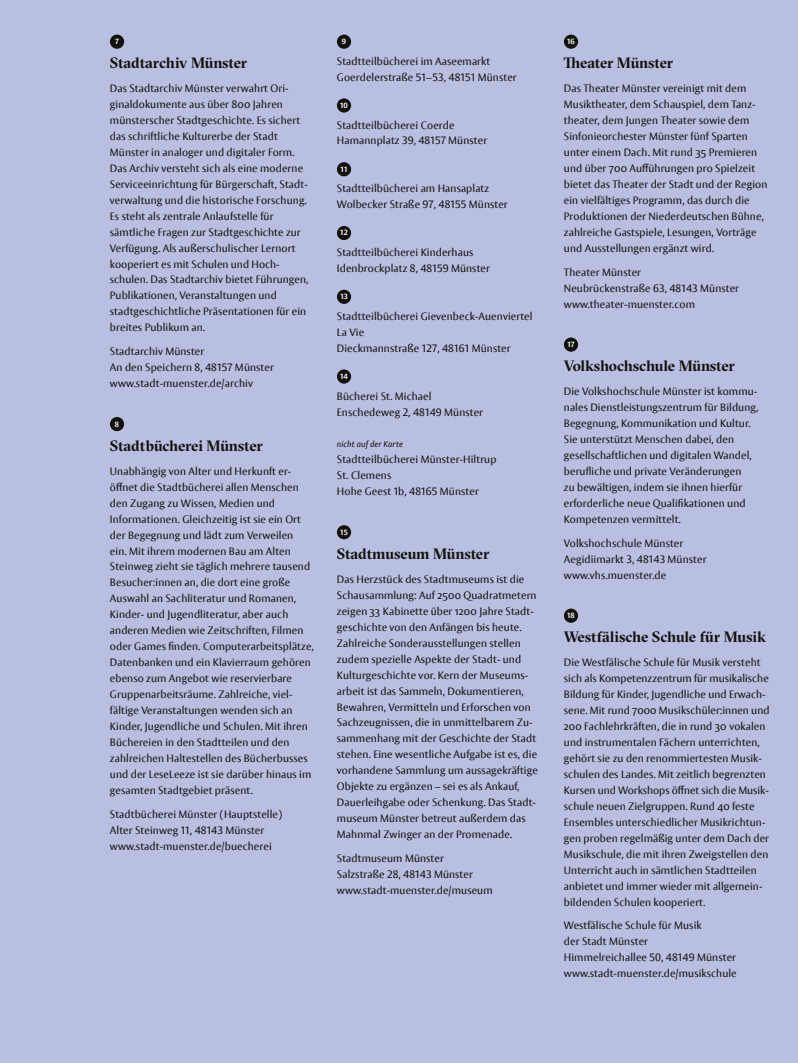
<style>
.page{position:relative;width:798px;height:1063px;background:#fff}
.page>*{position:absolute;margin:0;border:0;box-sizing:border-box;transform-origin:0 0}
.Karte_Überschrift{font:700 15px "GT Sectra Fine";letter-spacing:-.01em;color:#12120d}
.fließ_klein_flatter{font:700 15px "GT Sectra Fine";letter-spacing:-.01em;color:#12120d}
.fließ_klein_flatter-2{font:10.62px/16px "Vesta Pro";letter-spacing:.01em;color:#12120d}
.fließ_klein_flatter-3{font:italic 8.5px "Vesta Pro";letter-spacing:.01em;color:#12120d}
.Karte_Zahl_im_Kreis{font:700 7.5px "Vesta Pro";color:#fff}
</style>
<div class="page">
<div style="left:0;top:0;width:797px;height:1063px;background:#b8bfe0"></div>
<div style="left:110px;top:35px;width:14px;height:14px;background:#12120d;border-radius:50%"></div>
<div style="left:110px;top:417px;width:14px;height:14px;background:#12120d;border-radius:50%"></div>
<div style="left:337px;top:35px;width:14px;height:14px;background:#12120d;border-radius:50%"></div>
<div style="left:337px;top:98px;width:14px;height:15px;background:#12120d;border-radius:50%"></div>
<div style="left:337px;top:162px;width:14px;height:14px;background:#12120d;border-radius:50%"></div>
<div style="left:337px;top:226px;width:14px;height:14px;background:#12120d;border-radius:50%"></div>
<div style="left:337px;top:290px;width:14px;height:14px;background:#12120d;border-radius:50%"></div>
<div style="left:337px;top:369px;width:14px;height:15px;background:#12120d;border-radius:50%"></div>
<div style="left:337px;top:525px;width:14px;height:14px;background:#12120d;border-radius:50%"></div>
<div style="left:563px;top:35px;width:15px;height:14px;background:#12120d;border-radius:50%"></div>
<div style="left:563px;top:338px;width:15px;height:14px;background:#12120d;border-radius:50%"></div>
<div style="left:563px;top:609px;width:15px;height:14px;background:#12120d;border-radius:50%"></div>
<p class="Karte_Zahl_im_Kreis" style="left:115px;top:37px;width:5px">7</p>
<p class="Karte_Überschrift" style="left:110px;top:54px;width:139px">Stadtarchiv Münster</p>
<p class="fließ_klein_flatter-2" style="left:110px;top:80px;width:200px">Das Stadtarchiv Münster verwahrt Ori&shy;ginaldokumente aus über 800 Jahren münsterscher Stadtgeschichte. Es sichert das schriftliche Kulturerbe der Stadt Münster in analoger und digitaler Form.<br>Das Archiv versteht sich als eine moderne Serviceeinrichtung für Bürgerschaft, Stadt&shy;verwaltung und die historische Forschung.<br>Es steht als zentrale Anlaufstelle für sämtliche Fragen zur Stadtgeschichte zur Verfügung. Als außerschulischer Lernort kooperiert es mit Schulen und Hoch&shy;schulen. Das Stadtarchiv bietet Führungen, Publikationen, Veranstaltungen und stadtgeschichtliche Präsentationen für ein breites Publikum an.</p>
<p class="fließ_klein_flatter-2" style="left:110px;top:343px;width:96px">Stadtarchiv Münster</p>
<p class="fließ_klein_flatter-2" style="left:110px;top:359px;width:165px">An den Speichern 8, 48157 Münster</p>
<p class="fließ_klein_flatter-2" style="left:110px;top:375px;width:144px">www.stadt-muenster.de/archiv</p>
<p class="Karte_Zahl_im_Kreis" style="left:115px;top:419px;width:6px">8</p>
<p class="fließ_klein_flatter" style="left:110px;top:437px;width:154px">Stadtbücherei Münster</p>
<p class="fließ_klein_flatter-2" style="left:110px;top:463px;width:205px">Unabhängig von Alter und Herkunft er&shy;öffnet die Stadtbücherei allen Menschen den Zugang zu Wissen, Medien und Informationen. Gleichzeitig ist sie ein Ort der Begegnung und lädt zum Verweilen<br>ein. Mit ihrem modernen Bau am Alten Steinweg zieht sie täglich mehrere tausend Besucher:innen an, die dort eine große Auswahl an Sachliteratur und Romanen, Kinder- und Jugendliteratur, aber auch anderen Medien wie Zeitschriften, Filmen oder Games finden. Computerarbeitsplätze, Datenbanken und ein Klavierraum gehören ebenso zum Angebot wie reservierbare Gruppenarbeitsräume. Zahlreiche, viel&shy;fältige Veranstaltungen wenden sich an Kinder, Jugendliche und Schulen. Mit ihren Büchereien in den Stadtteilen und den zahlreichen Haltestellen des Bücherbusses und der LeseLeeze ist sie darüber hinaus im gesamten Stadtgebiet präsent.</p>
<p class="fließ_klein_flatter-2" style="left:110px;top:806px;width:174px">Stadtbücherei Münster (Hauptstelle)</p>
<p class="fließ_klein_flatter-2" style="left:110px;top:822px;width:156px">Alter Steinweg 11, 48143 Münster</p>
<p class="fließ_klein_flatter-2" style="left:110px;top:838px;width:163px">www.stadt-muenster.de/buecherei</p>
<p class="Karte_Zahl_im_Kreis" style="left:342px;top:37px;width:6px">9</p>
<p class="fließ_klein_flatter-2" style="left:337px;top:53px;width:155px">Stadtteilbücherei im Aaseemarkt</p>
<p class="fließ_klein_flatter-2" style="left:337px;top:69px;width:181px">Goerdelerstraße 51–53, 48151 Münster</p>
<p class="Karte_Zahl_im_Kreis" style="left:340px;top:101px;width:9px">10</p>
<p class="fließ_klein_flatter-2" style="left:337px;top:117px;width:119px">Stadtteilbücherei Coerde</p>
<p class="fließ_klein_flatter-2" style="left:337px;top:133px;width:152px">Hamannplatz 39, 48157 Münster</p>
<p class="Karte_Zahl_im_Kreis" style="left:340px;top:164px;width:8px">11</p>
<p class="fließ_klein_flatter-2" style="left:337px;top:180px;width:154px">Stadtteilbücherei am Hansaplatz</p>
<p class="fließ_klein_flatter-2" style="left:337px;top:196px;width:172px">Wolbecker Straße 97, 48155 Münster</p>
<p class="Karte_Zahl_im_Kreis" style="left:340px;top:228px;width:9px">12</p>
<p class="fließ_klein_flatter-2" style="left:337px;top:244px;width:138px">Stadtteilbücherei Kinderhaus</p>
<p class="fließ_klein_flatter-2" style="left:337px;top:260px;width:154px">Idenbrockplatz 8, 48159 Münster</p>
<p class="Karte_Zahl_im_Kreis" style="left:340px;top:292px;width:9px">13</p>
<p class="fließ_klein_flatter-2" style="left:337px;top:308px;width:197px">Stadtteilbücherei Gievenbeck-Auenviertel</p>
<p class="fließ_klein_flatter-2" style="left:337px;top:324px;width:29px">La Vie</p>
<p class="fließ_klein_flatter-2" style="left:337px;top:340px;width:175px">Dieckmannstraße 127, 48161 Münster</p>
<p class="Karte_Zahl_im_Kreis" style="left:340px;top:372px;width:9px">14</p>
<p class="fließ_klein_flatter-2" style="left:337px;top:388px;width:96px">Bücherei St. Michael</p>
<p class="fließ_klein_flatter-2" style="left:337px;top:404px;width:148px">Enschedeweg 2, 48149 Münster</p>
<p class="fließ_klein_flatter-3" style="left:337px;top:439px;width:67px">nicht auf der Karte</p>
<p class="fließ_klein_flatter-2" style="left:337px;top:451px;width:161px">Stadtteilbücherei Münster-Hiltrup<br>St. Clemens</p>
<p class="fließ_klein_flatter-2" style="left:337px;top:483px;width:143px">Hohe Geest 1b, 48165 Münster</p>
<p class="Karte_Zahl_im_Kreis" style="left:340px;top:527px;width:9px">15</p>
<p class="Karte_Überschrift" style="left:337px;top:545px;width:154px">Stadtmuseum Münster</p>
<p class="fließ_klein_flatter-2" style="left:337px;top:571px;width:202px">Das Herzstück des Stadtmuseums ist die Schausammlung: Auf 2500 Quadratmetern zeigen 33 Kabinette über 1200 Jahre Stadt&shy;geschichte von den Anfängen bis heute.<br>Zahlreiche Sonderausstellungen stellen zudem spezielle Aspekte der Stadt- und Kulturgeschichte vor. Kern der Museums&shy;arbeit ist das Sammeln, Dokumentieren, Bewahren, Vermitteln und Erforschen von Sachzeugnissen, die in unmittelbarem Zu&shy;sammenhang mit der Geschichte der Stadt stehen. Eine wesentliche Aufgabe ist es, die vorhandene Sammlung um aussagekräftige Objekte zu ergänzen – sei es als Ankauf, Dauerleihgabe oder Schenkung. Das Stadt&shy;museum Münster betreut außerdem das Mahnmal Zwinger an der Promenade.</p>
<p class="fließ_klein_flatter-2" style="left:337px;top:850px;width:108px">Stadtmuseum Münster</p>
<p class="fließ_klein_flatter-2" style="left:337px;top:866px;width:137px">Salzstraße 28, 48143 Münster</p>
<p class="fließ_klein_flatter-2" style="left:337px;top:882px;width:157px">www.stadt-muenster.de/museum</p>
<p class="Karte_Zahl_im_Kreis" style="left:567px;top:37px;width:9px">16</p>
<p class="Karte_Überschrift" style="left:563px;top:54px;width:111px">Theater Münster</p>
<p class="fließ_klein_flatter-2" style="left:563px;top:81px;width:205px">Das Theater Münster vereinigt mit dem Musiktheater, dem Schauspiel, dem Tanz&shy;theater, dem Jungen Theater sowie dem Sinfonieorchester Münster fünf Sparten unter einem Dach. Mit rund 35 Premieren und über 700 Aufführungen pro Spielzeit bietet das Theater der Stadt und der Region ein vielfältiges Programm, das durch die Produktionen der Niederdeutschen Bühne, zahlreiche Gastspiele, Lesungen, Vorträge und Ausstellungen ergänzt wird.</p>
<p class="fließ_klein_flatter-2" style="left:563px;top:264px;width:79px">Theater Münster</p>
<p class="fließ_klein_flatter-2" style="left:563px;top:280px;width:177px">Neubrückenstraße 63, 48143 Münster</p>
<p class="fließ_klein_flatter-2" style="left:563px;top:296px;width:132px">www.theater-muenster.com</p>
<p class="Karte_Zahl_im_Kreis" style="left:567px;top:340px;width:9px">17</p>
<p class="Karte_Überschrift" style="left:563px;top:357px;width:172px">Volkshochschule Münster</p>
<p class="fließ_klein_flatter-2" style="left:563px;top:383px;width:196px">Die Volkshochschule Münster ist kommu&shy;nales Dienstleistungszentrum für Bildung, Begegnung, Kommunikation und Kultur.<br>Sie unterstützt Menschen dabei, den gesellschaftlichen und digitalen Wandel, berufliche und private Veränderungen<br>zu bewältigen, indem sie ihnen hierfür erforderliche neue Qualifikationen und Kompetenzen vermittelt.</p>
<p class="fließ_klein_flatter-2" style="left:563px;top:535px;width:121px">Volkshochschule Münster</p>
<p class="fließ_klein_flatter-2" style="left:563px;top:551px;width:144px">Aegidiimarkt 3, 48143 Münster</p>
<p class="fließ_klein_flatter-2" style="left:563px;top:567px;width:104px">www.vhs.muenster.de</p>
<p class="Karte_Zahl_im_Kreis" style="left:567px;top:611px;width:9px">18</p>
<p class="Karte_Überschrift" style="left:563px;top:628px;width:203px">Westfälische Schule für Musik</p>
<p class="fließ_klein_flatter-2" style="left:563px;top:655px;width:207px">Die Westfälische Schule für Musik versteht sich als Kompetenzzentrum für musikalische Bildung für Kinder, Jugendliche und Erwach&shy;sene. Mit rund 7000 Musikschüler:innen und 200 Fachlehrkräften, die in rund 30 vokalen und instrumentalen Fächern unterrichten, gehört sie zu den renommiertesten Musik&shy;schulen des Landes. Mit zeitlich begrenzten Kursen und Workshops öffnet sich die Musik&shy;schule neuen Zielgruppen. Rund 40 feste Ensembles unterschiedlicher Musikrichtun&shy;gen proben regelmäßig unter dem Dach der Musikschule, die mit ihren Zweigstellen den Unterricht auch in sämtlichen Stadtteilen anbietet und immer wieder mit allgemein&shy;bildenden Schulen kooperiert.</p>
<p class="fließ_klein_flatter-2" style="left:563px;top:918px;width:139px">Westfälische Schule für Musik der Stadt Münster</p>
<p class="fließ_klein_flatter-2" style="left:563px;top:950px;width:173px">Himmelreichallee 50, 48149 Münster</p>
<p class="fließ_klein_flatter-2" style="left:563px;top:965px;width:174px">www.stadt-muenster.de/musikschule</p>
</div>
